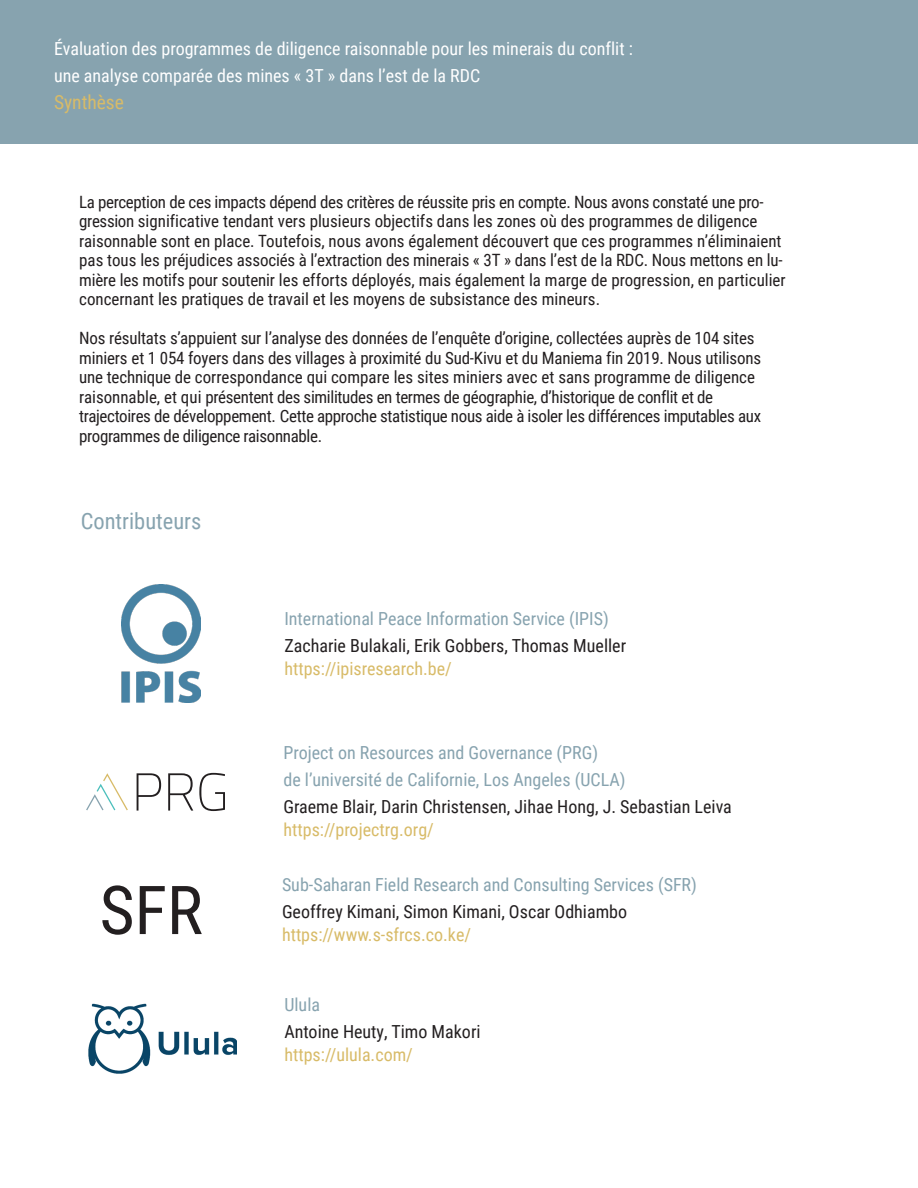
<style>
.page{position:relative;width:918px;height:1188px;background:#fff}
.page>*{position:absolute;margin:0;border:0;box-sizing:border-box;transform-origin:0 0}
.t1{font:67.5px "Roboto Condensed";color:#231f20}
.t2{font:22.5px "Roboto Condensed";color:#87a3af}
.t3{font:19.5px "Roboto Condensed";color:#d8bb68}
.t4{font:18px "Roboto Condensed";color:#87a3af}
.t5{font:18px "Roboto Condensed";color:#231f20}
.t6{font:18px/27px "Roboto Condensed";color:#fff}
.t7{font:18px "Roboto Condensed";color:#d8bb68}
.t8{font:16.95px/19.5px "Roboto Condensed";letter-spacing:-.01em;color:#231f20}
</style>
<div class="page">
<div style="left:0;top:0;width:918px;height:144px;background:#87a3af"></div>
<img style="left:88px;top:1003px;width:149px;height:71px">
<svg style="left:137px;top:773px;width:24px;height:38px"></svg>
<svg style="left:168px;top:773px;width:25px;height:38px"></svg>
<svg style="left:199px;top:773px;width:26px;height:38px"></svg>
<svg style="left:86px;top:773px;width:42px;height:37px"></svg>
<img style="left:122px;top:585px;width:78px;height:117px">
<p class="t6" style="left:54px;top:34px;width:581px">Évaluation des programmes de diligence raisonnable pour les minerais du conflit : une analyse comparée des mines « 3T » dans l’est de la RDC</p>
<p class="t3" style="left:54px;top:88px;width:71px">Synthèse</p>
<p class="t8" style="left:79px;top:191px;width:708px">La perception de ces impacts dépend des critères de réussite pris en compte. Nous avons constaté une pro&shy;gression significative tendant vers plusieurs objectifs dans les zones où des programmes de diligence raisonnable sont en place. Toutefois, nous avons également découvert que ces programmes n’éliminaient pas tous les préjudices associés à l’extraction des minerais « 3T » dans l’est de la RDC. Nous mettons en lu&shy;mière les motifs pour soutenir les efforts déployés, mais également la marge de progression, en particulier concernant les pratiques de travail et les moyens de subsistance des mineurs.</p>
<p class="t8" style="left:79px;top:328px;width:684px">Nos résultats s’appuient sur l’analyse des données de l’enquête d’origine, collectées auprès de 104 sites miniers et 1 054 foyers dans des villages à proximité du Sud-Kivu et du Maniema fin 2019. Nous utilisons une technique de correspondance qui compare les sites miniers avec et sans programme de diligence raisonnable, et qui présentent des similitudes en termes de géographie, d’historique de conflit et de trajectoires de développement. Cette approche statistique nous aide à isoler les différences imputables aux programmes de diligence raisonnable.</p>
<p class="t2" style="left:81px;top:505px;width:122px">Contributeurs</p>
<p class="t1" style="left:100px;top:863px;width:105px">SFR</p>
<p class="t4" style="left:284px;top:606px;width:326px">International Peace Information Service (IPIS)</p>
<p class="t5" style="left:284px;top:633px;width:343px">Zacharie Bulakali, Erik Gobbers, Thomas Mueller</p>
<p class="t7" style="left:284px;top:656px;width:169px">https://ipisresearch.be/</p>
<p class="t4" style="left:284px;top:740px;width:316px">Project on Resources and Governance (PRG)</p>
<p class="t4" style="left:284px;top:767px;width:344px">de l’université de Californie, Los Angeles (UCLA)</p>
<p class="t5" style="left:284px;top:794px;width:450px">Graeme Blair, Darin Christensen, Jihae Hong, J. Sebastian Leiva</p>
<p class="t7" style="left:284px;top:817px;width:152px">https://projectrg.org/</p>
<p class="t4" style="left:282px;top:872px;width:416px">Sub-Saharan Field Research and Consulting Services (SFR)</p>
<p class="t5" style="left:282px;top:899px;width:347px">Geoffrey Kimani, Simon Kimani, Oscar Odhiambo</p>
<p class="t7" style="left:282px;top:921px;width:191px">https://www.s-sfrcs.co.ke/</p>
<p class="t4" style="left:284px;top:992px;width:37px">Ulula</p>
<p class="t5" style="left:284px;top:1019px;width:198px">Antoine Heuty, Timo Makori</p>
<p class="t7" style="left:284px;top:1042px;width:130px">https://ulula.com/</p>
</div>
